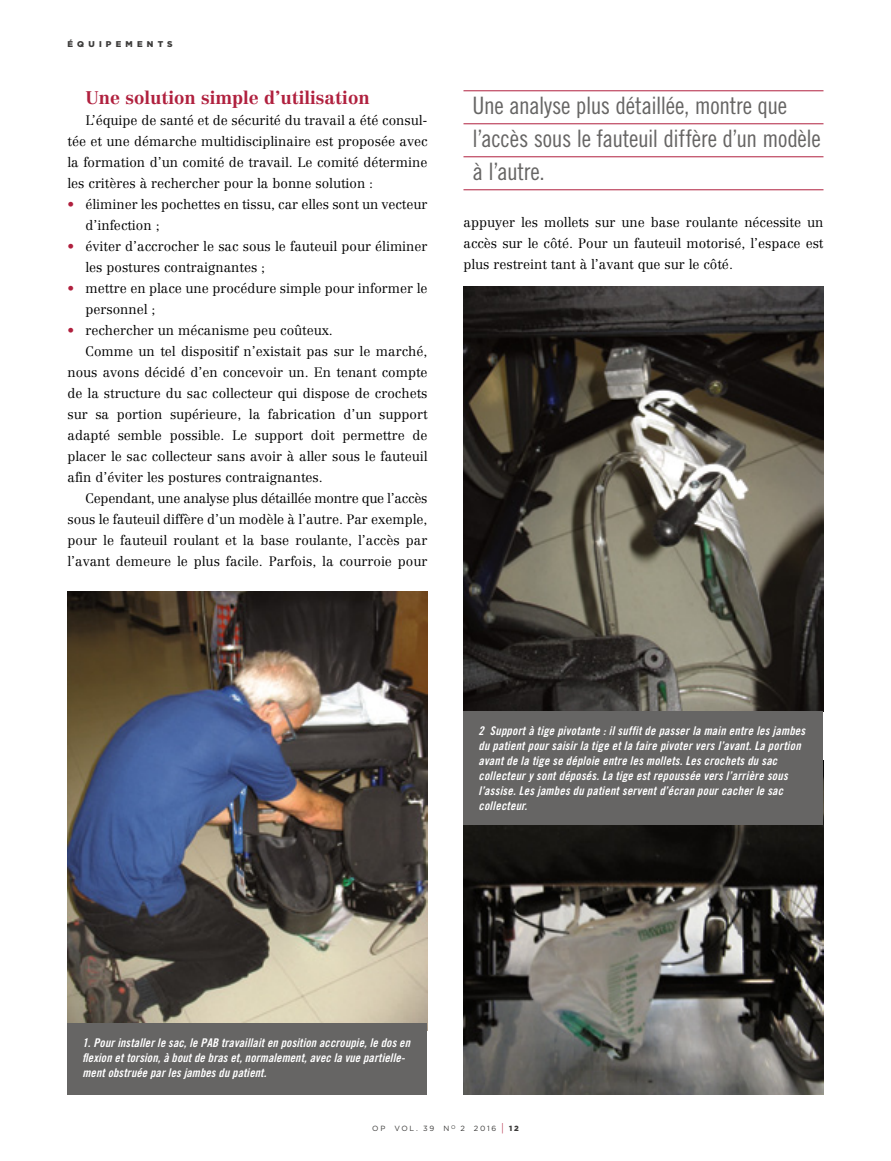
<style>
.page{position:relative;width:891px;height:1161px;background:#fff}
.page>*{position:absolute;margin:0;border:0;box-sizing:border-box;transform-origin:0 0}
.t1{font:24px/33px "Trade Gothic LT Pro Cn 18";letter-spacing:-.015em;color:#666564}
.t2{font:700 18px "Centennial";color:#b0203e}
.t3{font:300 13.5px/21px "Centennial";color:#000}
.t4{font:12px/15px "Trade Gothic LT Pro Bd Cn 20 Obl";letter-spacing:.02em;color:#fff}
.t5{font:900 8.4px "Gotham";letter-spacing:.5em;color:#3b3a39}
.t6{font:7.5px "Gotham";letter-spacing:.225em;color:#3b3a39}
.s1{color:#b0203e}
.s2{font-size:11.25px;color:#b0203e}
.s3{font-weight:900}
</style>
<div class="page">
<hr style="left:464px;top:91px;width:360px;height:1px;background:#b0203e">
<hr style="left:464px;top:124px;width:360px;height:1px;background:#b0203e">
<hr style="left:464px;top:157px;width:360px;height:1px;background:#b0203e">
<hr style="left:464px;top:190px;width:360px;height:1px;background:#b0203e">
<img style="left:68px;top:591px;width:360px;height:432px">
<img style="left:464px;top:286px;width:360px;height:426px">
<img style="left:464px;top:825px;width:360px;height:269px">
<div style="left:68px;top:1023px;width:360px;height:71px;background:#666564"></div>
<div style="left:464px;top:712px;width:360px;height:113px;background:#666564"></div>
<p class="t5" style="left:68px;top:38px;width:107px">ÉQUIPEMENTS</p>
<h2 class="t2" style="left:86px;top:87px;width:286px">Une solution simple d’utilisation</h2>
<p class="t3" style="left:68px;top:109px;width:362px;text-align:justify;text-indent:18px">L’équipe de santé et de sécurité du travail a été consul&shy;tée et une démarche multidisciplinaire est proposée avec la formation d’un comité de travail. Le comité détermine les critères à rechercher pour la bonne solution :</p>
<p class="t3" style="left:86px;top:194px;width:343px;text-indent:-18px"><span class="s1">•</span> éliminer les pochettes en tissu, car elles sont un vecteur d’infection ;</p>
<p class="t3" style="left:86px;top:236px;width:344px;text-indent:-18px"><span class="s1">•</span> éviter d’accrocher le sac sous le fauteuil pour éliminer les postures contraignantes ;</p>
<p class="t3" style="left:86px;top:278px;width:344px;text-indent:-18px"><span class="s1">•</span> mettre en place une procédure simple pour informer le personnel ;</p>
<p class="t3" style="left:68px;top:320px;width:267px"><span class="s1">•</span> rechercher un mécanisme peu coûteux.</p>
<p class="t3" style="left:86px;top:341px;width:343px">Comme un tel dispositif n’existait pas sur le marché,</p>
<p class="t3" style="left:68px;top:362px;width:362px">nous avons décidé d’en concevoir un. En tenant compte</p>
<p class="t3" style="left:68px;top:383px;width:361px">de la structure du sac collecteur qui dispose de crochets</p>
<p class="t3" style="left:68px;top:404px;width:362px">sur sa portion supérieure, la fabrication d’un support</p>
<p class="t3" style="left:68px;top:425px;width:361px">adapté semble possible. Le support doit permettre de</p>
<p class="t3" style="left:68px;top:446px;width:362px">placer le sac collecteur sans avoir à aller sous le fauteuil</p>
<p class="t3" style="left:68px;top:467px;width:257px">afin d’éviter les postures contraignantes.</p>
<p class="t3" style="left:86px;top:488px;width:343px">Cependant, une analyse plus détaillée montre que l’accès</p>
<p class="t3" style="left:68px;top:509px;width:362px">sous le fauteuil diffère d’un modèle à l’autre. Par exemple,</p>
<p class="t3" style="left:68px;top:530px;width:361px">pour le fauteuil roulant et la base roulante, l’accès par</p>
<p class="t3" style="left:68px;top:551px;width:361px">l’avant demeure le plus facile. Parfois, la courroie pour</p>
<h1 class="t1" style="left:472px;top:89px;width:350px">Une analyse plus détaillée, montre que l’accès sous le fauteuil diffère d’un modèle à l’autre.</h1>
<p class="t3" style="left:464px;top:212px;width:361px;text-align:justify">appuyer les mollets sur une base roulante nécessite un accès sur le côté. Pour un fauteuil motorisé, l’espace est plus restreint tant à l’avant que sur le côté.</p>
<p class="t4" style="left:478px;top:724px;width:328px">2 Support à tige pivotante : il suffit de passer la main entre les jambes du patient pour saisir la tige et la faire pivoter vers l’avant. La portion avant de la tige se déploie entre les mollets. Les crochets du sac collecteur y sont déposés. La tige est repoussée vers l’arrière sous l’assise. Les jambes du patient servent d’écran pour cacher le sac collecteur.</p>
<p class="t4" style="left:82px;top:1035px;width:329px">1. Pour installer le sac, le PAB travaillait en position accroupie, le dos en flexion et torsion, à bout de bras et, normalement, avec la vue partielle&shy;ment obstruée par les jambes du patient.</p>
<p class="t6" style="left:372px;top:1124px;width:148px">OP VOL. 39 N<sup>O</sup> 2 2016 <span class="s2">|</span> <span class="s3">12</span></p>
</div>
